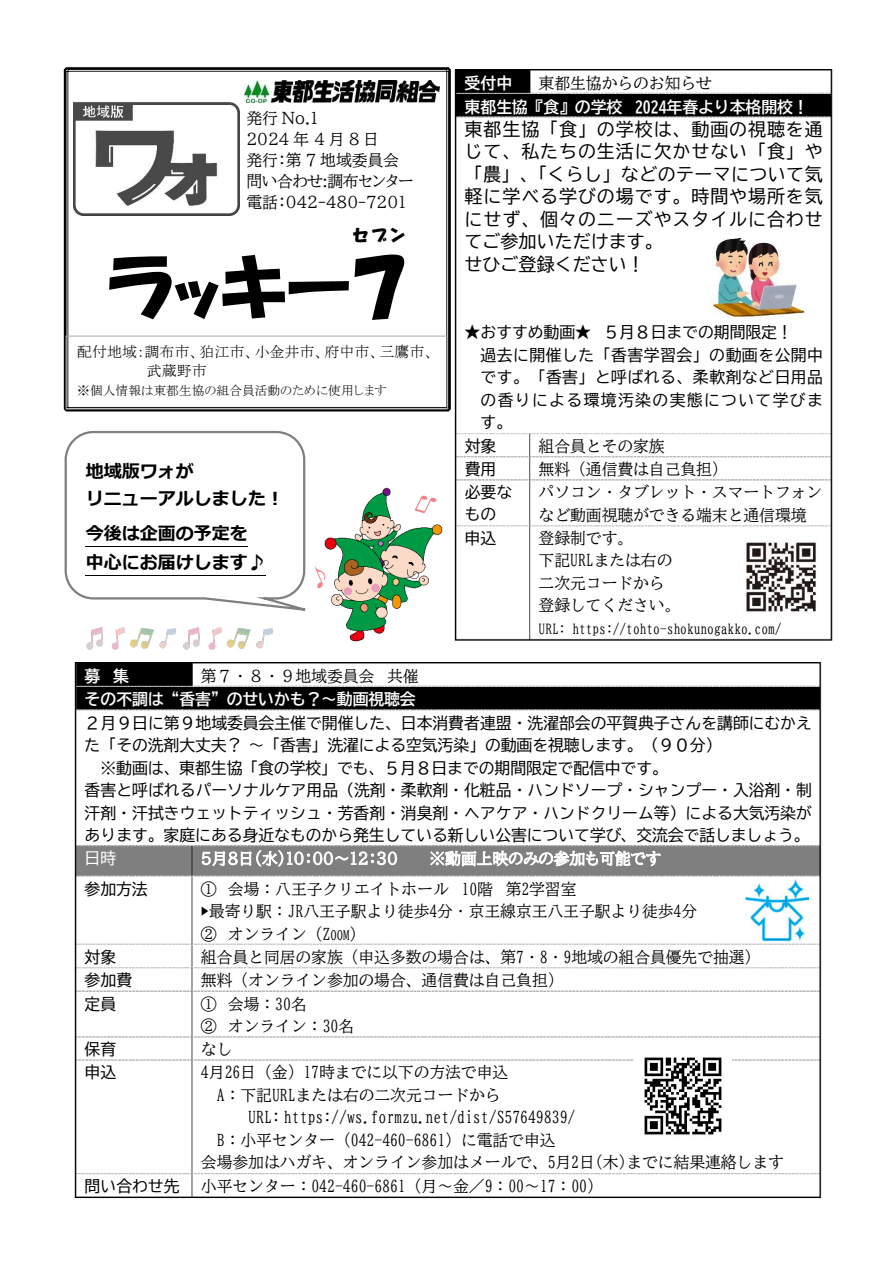
<style>
.page{position:relative;width:893px;height:1263px;background:#fff}
.page>*{position:absolute;margin:0;border:0;box-sizing:border-box;transform-origin:0 0}
.t1{font:72px "HGP Soei Kakupoptai";color:#000}
.t2{font:18px/22.5px "BIZ UD Gothic";letter-spacing:.05em;color:#000}
.t3{font:700 18px/27px "Meiryo";color:#000}
.t4{font:16.5px "HGP Soei Kakupoptai";color:#000}
.t5{font:15.9px/22.5px "BIZ UD Mincho Medium";color:#000}
.t6{font:15.9px/22.5px "BIZ UD Gothic";color:#000}
.t7{font:15.9px/21px "BIZ UDP Mincho Medium";letter-spacing:-.005em;color:#000}
.t8{font:15.9px "BIZ UD Gothic Bold";color:#fff}
.t9{font:15.9px "BIZ UD Gothic";letter-spacing:.035em;color:#000}
.t10{font:15.9px "BIZ UDP Mincho Medium";letter-spacing:-.005em;color:#fff}
.t11{font:15.9px "BIZ UD Gothic";letter-spacing:.09em;color:#000}
.t12{font:15.9px "BIZ UD Gothic";color:#fff}
.t13{font:15px/19.5px "MS P Mincho";color:#000}
.t14{font:13.5px "BIZ UD Mincho Medium";letter-spacing:.005em;color:#000}
.t15{font:12.75px "MS P Mincho";color:#000}
.s1{font-size:12.75px}
</style>
<div class="page">
<svg style="left:64px;top:67px;width:387px;height:344px"></svg>
<img style="left:68px;top:77px;width:377px;height:265px">
<div style="left:66px;top:336px;width:382px;height:73px;border:1px solid #afabab"></div>
<img style="left:66px;top:342px;width:379px;height:61px">
<div style="left:237px;top:105px;width:205px;height:111px;background:#fff"></div>
<img style="left:239px;top:108px;width:1px;height:102px">
<img style="left:245px;top:81px;width:195px;height:21px">
<img style="left:73px;top:100px;width:166px;height:116px">
<img style="left:333px;top:487px;width:110px;height:155px">
<svg style="left:64px;top:430px;width:269px;height:181px"></svg>
<img style="left:75px;top:447px;width:220px;height:137px">
<hr style="left:86px;top:546px;width:162px;height:1px;background:#000">
<hr style="left:86px;top:575px;width:180px;height:1px;background:#000">
<img style="left:86px;top:627px;width:187px;height:22px">
<img style="left:445px;top:70px;width:388px;height:571px">
<img style="left:743px;top:535px;width:75px;height:83px">
<img style="left:710px;top:235px;width:96px;height:89px">
<img style="left:74px;top:662px;width:748px;height:537px">
<svg style="left:202px;top:846px;width:195px;height:20px"></svg>
<svg style="left:430px;top:850px;width:231px;height:16px"></svg>
<img style="left:193px;top:899px;width:24px;height:28px">
<img style="left:635px;top:1048px;width:97px;height:97px">
<img style="left:746px;top:880px;width:63px;height:63px">
<p class="t7" style="left:246px;top:107px;width:169px">発行 No.1<br>2024年4月8日<br>発行：第 7 地域委員会問い合わせ:調布センター電話：042-480-7201</p>
<p class="t4" style="left:353px;top:227px;width:54px">セブン</p>
<h1 class="t1" style="left:107px;top:250px;width:301px">ラッキー７</h1>
<p class="t13" style="left:147px;top:342px;width:289px;text-indent:-70px">配付地域：調布市、狛江市、小金井市、府中市、三鷹市、武蔵野市</p>
<p class="t15" style="left:77px;top:384px;width:311px">※個人情報は東都生協の組合員活動のために使用します</p>
<p class="t3" style="left:86px;top:458px;width:200px">地域版ワォが<br>リニューアルしました︕</p>
<p class="t3" style="left:86px;top:520px;width:182px;line-height:29px">今後は企画の予定を中心にお届けします♪</p>
<p class="t8" style="left:465px;top:75px;width:49px">受付中</p>
<p class="t5" style="left:538px;top:72px;width:175px">東都生協からのお知らせ</p>
<p class="t8" style="left:465px;top:99px;width:346px">東都生協『食』の学校 2024年春より本格開校！</p>
<p class="t2" style="left:465px;top:118px;width:360px">東都生協「食」の学校は、動画の視聴を通じて、私たちの生活に欠かせない「食」や「農」､「くらし」などのテーマについて気軽に学べる学びの場です。時間や場所を気にせず、個々のニーズやスタイルに合わせてご参加いただけます。<br>せひご登録ください！</p>
<p class="t6" style="left:465px;top:321px;width:330px">★おすすめ動画★ ５月８日までの期間限定！</p>
<p class="t9" style="left:481px;top:347px;width:344px">過去に開催した「香害学習会」の動画を公開中</p>
<p class="t9" style="left:481px;top:369px;width:344px">です。「香害」と呼ばれる、柔軟剤など日用品</p>
<p class="t11" style="left:481px;top:392px;width:344px">の香りによる環境汚染の実態について学びま</p>
<p class="t6" style="left:481px;top:411px;width:33px">す。</p>
<p class="t6" style="left:465px;top:434px;width:33px">対象</p>
<p class="t5" style="left:538px;top:434px;width:128px">組合員とその家族</p>
<p class="t6" style="left:465px;top:457px;width:33px">費用</p>
<p class="t5" style="left:538px;top:457px;width:191px">無料（通信費は自己負担）</p>
<p class="t6" style="left:465px;top:481px;width:49px">必要なもの</p>
<p class="t5" style="left:538px;top:481px;width:285px">パソコン・タブレット・スマートフォンなど動画視聴ができる端末と通信環境</p>
<p class="t6" style="left:465px;top:526px;width:33px">申込</p>
<p class="t5" style="left:538px;top:526px;width:144px">登録制です。<br>下記URLまたは右の二次元コードから登録してください。</p>
<p class="t14" style="left:538px;top:622px;width:245px">URL: https://tohto-shokunogakko.com/</p>
<p class="t8" style="left:85px;top:668px;width:46px">募 集</p>
<p class="t5" style="left:201px;top:665px;width:219px">第７・８・９地域委員会 共催</p>
<p class="t8" style="left:85px;top:691px;width:333px">その不調は“香害”のせいかも？～動画視聴会</p>
<p class="t6" style="left:85px;top:711px;width:729px">２月９日に第９地域委員会主催で開催した、日本消費者連盟・洗濯部会の平賀典子さんを講師にむかえ</p>
<p class="t6" style="left:85px;top:734px;width:638px">た「その洗剤大丈夫？～「香害」洗濯による空気汚染」の動画を視聴します。（９０分）</p>
<p class="t6" style="left:100px;top:756px;width:569px">※動画は、東都生協「食の学校」でも、５月８日までの期間限定で配信中です。</p>
<p class="t6" style="left:85px;top:779px;width:729px">香害と呼ばれるパーソナルケア用品（洗剤・柔軟剤・化粧品・ハンドソープ・シャンプー・入浴剤・制</p>
<p class="t6" style="left:85px;top:801px;width:729px">汗剤・汗拭きウェットティッシュ・芳香剤・消臭剤・ヘアケア・ハンドクリーム等）による大気汚染が</p>
<p class="t6" style="left:85px;top:824px;width:727px">あります。家庭にある身近なものから発生している新しい公害について学び、交流会で話しましょう。</p>
<p class="t12" style="left:85px;top:850px;width:33px">日時</p>
<p class="t10" style="left:201px;top:850px;width:198px">５月８日（水）1０：00～1２：３０</p>
<p class="t10" style="left:429px;top:850px;width:233px">※動画上映のみの参加も可能です</p>
<p class="t6" style="left:85px;top:877px;width:65px">参加方法</p>
<p class="t5" style="left:201px;top:877px;width:377px">① 会場：八王子クリエイトホール 10階 第2学習室</p>
<p class="t5" style="left:209px;top:900px;width:490px">最寄り駅：JR八王子駅より徒歩4分・京王線京王八王子駅より徒歩4分</p>
<p class="t5" style="left:201px;top:922px;width:166px">② オンライン（Z<span class="s1">OOM</span>）</p>
<p class="t6" style="left:85px;top:945px;width:33px">対象</p>
<p class="t5" style="left:201px;top:945px;width:561px">組合員と同居の家族（申込多数の場合は、第7・8・9地域の組合員優先で抽選）</p>
<p class="t6" style="left:85px;top:969px;width:49px">参加費</p>
<p class="t5" style="left:201px;top:969px;width:364px">無料（オンライン参加の場合、通信費は自己負担）</p>
<p class="t6" style="left:85px;top:992px;width:33px">定員</p>
<p class="t5" style="left:201px;top:992px;width:155px">① 会場：30名<br>② オンライン：30名</p>
<p class="t6" style="left:85px;top:1038px;width:33px">保育</p>
<p class="t5" style="left:201px;top:1038px;width:33px">なし</p>
<p class="t6" style="left:85px;top:1061px;width:33px">申込</p>
<p class="t5" style="left:201px;top:1061px;width:309px">4月26日（金）17時までに以下の方法で申込</p>
<p class="t5" style="left:217px;top:1084px;width:285px">A：下記URLまたは右の二次元コードから</p>
<p class="t5" style="left:248px;top:1106px;width:329px">URL: https://ws.formzu.net/dist/S57649839/</p>
<p class="t5" style="left:217px;top:1129px;width:340px">B：小平センター（042-460-6861）に電話で申込</p>
<p class="t5" style="left:201px;top:1151px;width:585px">会場参加はハガキ、オンライン参加はメールで、5月2日(木)までに結果連絡します</p>
<p class="t6" style="left:85px;top:1174px;width:96px">問い合わせ先</p>
<p class="t5" style="left:201px;top:1174px;width:404px">小平センター：042-460-6861（月～金／9：00～17：00）</p>
</div>
